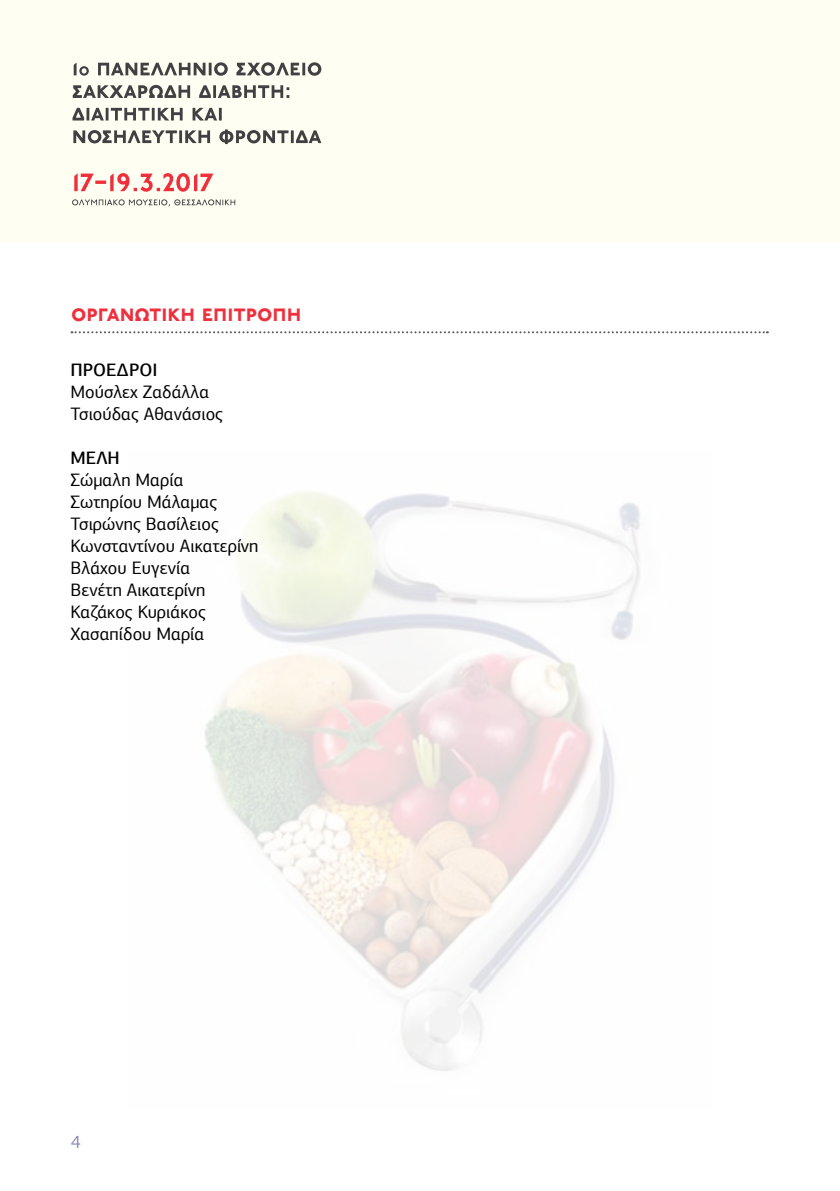
<style>
.page{position:relative;width:840px;height:1191px;background:#fff}
.page>*{position:absolute;margin:0;border:0;box-sizing:border-box;transform-origin:0 0}
.t1{font:24px "P22 Underground GR Dm P";color:#ee303d}
.t2{font:18px/22px "PF Agora Sans Pro";color:#000}
.t3{font:500 18px "PF Agora Sans Pro";color:#000}
.t4{font:18px "PF Agora Sans Pro";color:#8889ba}
</style>
<div class="page">
<div style="left:0;top:0;width:839px;height:242px;background:#fffef2"></div>
<svg style="left:74px;top:63px;width:15px;height:13px"></svg>
<svg style="left:98px;top:62px;width:130px;height:14px"></svg>
<svg style="left:236px;top:62px;width:85px;height:14px"></svg>
<svg style="left:73px;top:85px;width:117px;height:13px"></svg>
<svg style="left:199px;top:85px;width:90px;height:13px"></svg>
<svg style="left:72px;top:108px;width:110px;height:12px"></svg>
<svg style="left:192px;top:108px;width:30px;height:12px"></svg>
<svg style="left:73px;top:130px;width:137px;height:13px"></svg>
<svg style="left:219px;top:129px;width:102px;height:15px"></svg>
<svg style="left:72px;top:199px;width:163px;height:7px"></svg>
<svg style="left:74px;top:173px;width:139px;height:19px"></svg>
<img style="left:204px;top:491px;width:436px;height:580px">
<svg style="left:71px;top:331px;width:696px;height:2px"></svg>
<h1 class="t1" style="left:71px;top:300px;width:232px">οργανωτικη επιτροπη</h1>
<p class="t3" style="left:70px;top:359px;width:88px">προεδροι</p>
<p class="t2" style="left:70px;top:381px;width:154px">Μούσλεχ Ζαδάλλα<br>Τσιούδας Αθανάσιος</p>
<p class="t3" style="left:70px;top:447px;width:51px">μελη</p>
<p class="t2" style="left:70px;top:469px;width:189px">Σώμαλη Μαρία<br>Σωτηρίου Μάλαμας<br>Τσιρώνης Βασίλειος<br>Κωνσταντίνου Αικατερίνη<br>Βλάχου Ευγενία<br>Βενέτη Αικατερίνη<br>Καζάκος Κυριάκος<br>Χασαπίδου Μαρία</p>
<p class="t4" style="left:71px;top:1130px;width:12px">4</p>
</div>
